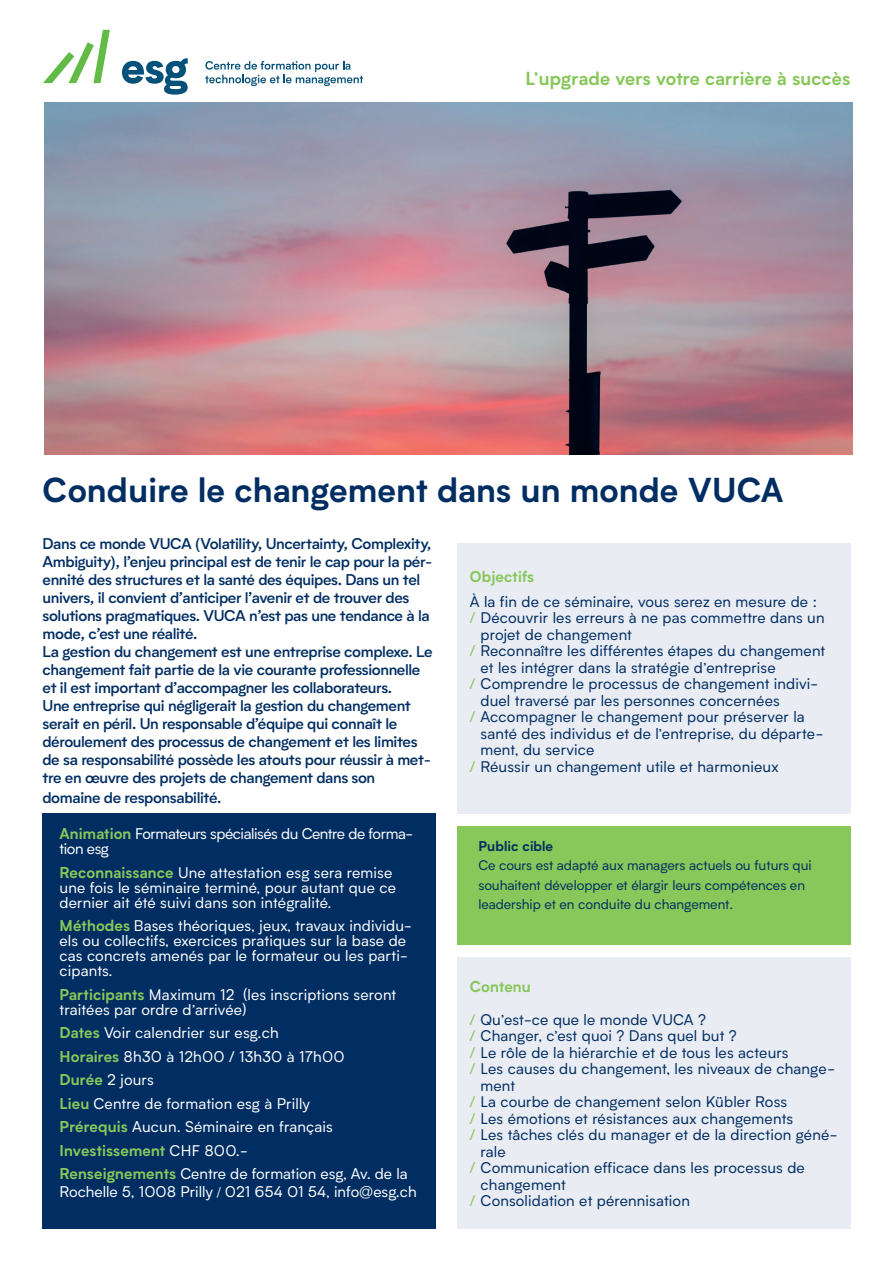
<style>
.page{position:relative;width:893px;height:1263px;background:#fff}
.page>*{position:absolute;margin:0;border:0;box-sizing:border-box;transform-origin:0 0}
.t1{font:700 33px "Biotif";letter-spacing:.01em;color:#002d62}
.t2{font:700 18px "Biotif";letter-spacing:.01em;color:#88c75a}
.t3{font:15px "Biotif";letter-spacing:.01em;color:#002d62}
.t4{font:500 15px/18px "Biotif";letter-spacing:-.025em;color:#002d62}
.t5{font:15px/15px "Biotif";letter-spacing:.01em;color:#fff}
.t6{font:15px/15px "Biotif";letter-spacing:-.03em;color:#fff}
.t7{font:700 15px "Biotif";letter-spacing:.01em;color:#88c75a}
.t8{font:13.5px/19.5px "Biotif";letter-spacing:-.005em;color:#003060}
.t9{font:700 13.5px "Biotif";letter-spacing:.01em;color:#003060}
.s1{color:#88c75a}
.s2{font-weight:700;color:#88c75a}
.s3{font-family:"Minion Pro"}
</style>
<div class="page">
<img style="left:45px;top:102px;width:808px;height:352px">
<div style="left:457px;top:543px;width:393px;height:270px;background:#e9ecf3"></div>
<div style="left:457px;top:826px;width:393px;height:119px;background:#88c75a"></div>
<div style="left:457px;top:957px;width:393px;height:271px;background:#e9ecf3"></div>
<div style="left:43px;top:813px;width:393px;height:415px;background:#002d62"></div>
<svg style="left:43px;top:30px;width:67px;height:53px"></svg>
<svg style="left:122px;top:58px;width:66px;height:37px"></svg>
<svg style="left:205px;top:61px;width:158px;height:25px"></svg>
<p class="t2" style="left:525px;top:65px;width:327px">L’upgrade vers votre carrière à succès</p>
<h1 class="t1" style="left:43px;top:465px;width:742px">Conduire le changement dans un monde VUCA</h1>
<p class="t4" style="left:43px;top:534px;width:392px">Dans ce monde VUCA (Volatility, Uncertainty, Complexity, Ambiguity), l’enjeu principal est de tenir le cap pour la pér&shy;ennité des structures et la santé des équipes. Dans un tel univers, il convient d’anticiper l’avenir et de trouver des solutions pragmatiques. VUCA n’est pas une tendance à la mode, c’est une réalité.<br>La gestion du changement est une entreprise complexe. Le changement fait partie de la vie courante professionnelle et il est important d’accompagner les collaborateurs.<br>Une entreprise qui négligerait la gestion du changement serait en péril. Un responsable d’équipe qui connaît le déroulement des processus de changement et les limites de sa responsabilité possède les atouts pour réussir à met&shy;tre en œuvre des projets de changement dans son</p>
<p class="t4" style="left:43px;top:788px;width:180px">domaine de responsabilité.</p>
<p class="t7" style="left:470px;top:565px;width:66px">Objectifs</p>
<p class="t3" style="left:470px;top:591px;width:349px">À la fin de ce séminaire, vous serez en mesure de :</p>
<p class="t3" style="left:470px;top:608px;width:356px"><span class="s1">/</span> Découvrir les erreurs à ne pas commettre dans un</p>
<p class="t3" style="left:480px;top:624px;width:153px">projet de changement</p>
<p class="t3" style="left:470px;top:641px;width:357px"><span class="s1">/</span> Reconnaître les différentes étapes du changement</p>
<p class="t3" style="left:480px;top:657px;width:297px">et les intégrer dans la stratégie d’entreprise</p>
<p class="t3" style="left:470px;top:674px;width:350px"><span class="s1">/</span> Comprendre le processus de changement indivi-</p>
<p class="t3" style="left:480px;top:690px;width:301px">duel traversé par les personnes concernées</p>
<p class="t3" style="left:470px;top:707px;width:336px"><span class="s1">/</span> Accompagner le changement pour préserver la</p>
<p class="t3" style="left:480px;top:723px;width:344px">santé des individus et de l’entreprise, du départe-</p>
<p class="t3" style="left:480px;top:740px;width:116px">ment, du service</p>
<p class="t3" style="left:470px;top:756px;width:310px"><span class="s1">/</span> Réussir un changement utile et harmonieux</p>
<p class="t6" style="left:60px;top:826px;width:355px"><span class="s2">Animation</span> Formateurs spécialisés du Centre de forma&shy;tion esg</p>
<p class="t5" style="left:60px;top:864px;width:338px"><span class="s2">Reconnaissance</span> Une attestation esg sera remise une fois le séminaire terminé, pour autant que ce dernier ait été suivi dans son intégralité.</p>
<p class="t5" style="left:60px;top:918px;width:354px"><span class="s2">Méthodes</span> Bases théoriques, jeux, travaux individu&shy;els ou collectifs, exercices pratiques sur la base de cas concrets amenés par le formateur ou les parti&shy;cipants.</p>
<p class="t5" style="left:60px;top:986px;width:338px"><span class="s2">Participants</span> Maximum 12 (les inscriptions seront traitées par ordre d’arrivée)</p>
<p class="t5" style="left:60px;top:1020px;width:350px;line-height:23.5px"><span class="s2">Dates</span> Voir calendrier sur esg.ch<br><span class="s2">Horaires</span> 8h30 à 12h00 / 13h30 à 17h00<br><span class="s2">Durée</span> 2 jours<br><span class="s2">Lieu</span> Centre de formation esg à Prilly<br><span class="s2">Prérequis</span> Aucun. Séminaire en français <span class="s2">Investissement</span> CHF 800.-<br><span class="s2">Renseignements</span> Centre de formation esg, Av. de la</p>
<p class="t5" style="left:60px;top:1184px;width:359px">Rochelle 5, 1008 Prilly <span class="s3">/</span> 021 654 01 54, info@esg.ch</p>
<p class="t9" style="left:478px;top:835px;width:76px">Public cible</p>
<p class="t8" style="left:478px;top:855px;width:335px">Ce cours est adapté aux managers actuels ou futurs qui souhaitent développer et élargir leurs compétences en leadership et en conduite du changement.</p>
<p class="t7" style="left:470px;top:975px;width:63px">Contenu</p>
<p class="t3" style="left:470px;top:1009px;width:237px"><span class="s1">/</span> Qu’est-ce que le monde VUCA ?</p>
<p class="t3" style="left:470px;top:1025px;width:268px"><span class="s1">/</span> Changer, c’est quoi ? Dans quel but ?</p>
<p class="t3" style="left:470px;top:1042px;width:320px"><span class="s1">/</span> Le rôle de la hiérarchie et de tous les acteurs</p>
<p class="t3" style="left:470px;top:1058px;width:367px"><span class="s1">/</span> Les causes du changement, les niveaux de change-</p>
<p class="t3" style="left:480px;top:1075px;width:36px">ment</p>
<p class="t3" style="left:470px;top:1091px;width:319px"><span class="s1">/</span> La courbe de changement selon Kübler Ross</p>
<p class="t3" style="left:470px;top:1108px;width:325px"><span class="s1">/</span> Les émotions et résistances aux changements</p>
<p class="t3" style="left:470px;top:1124px;width:369px"><span class="s1">/</span> Les tâches clés du manager et de la direction géné-</p>
<p class="t3" style="left:480px;top:1141px;width:27px">rale</p>
<p class="t3" style="left:470px;top:1157px;width:336px"><span class="s1">/</span> Communication efficace dans les processus de</p>
<p class="t3" style="left:480px;top:1174px;width:87px">changement</p>
<p class="t3" style="left:470px;top:1190px;width:222px"><span class="s1">/</span> Consolidation et pérennisation</p>
</div>
